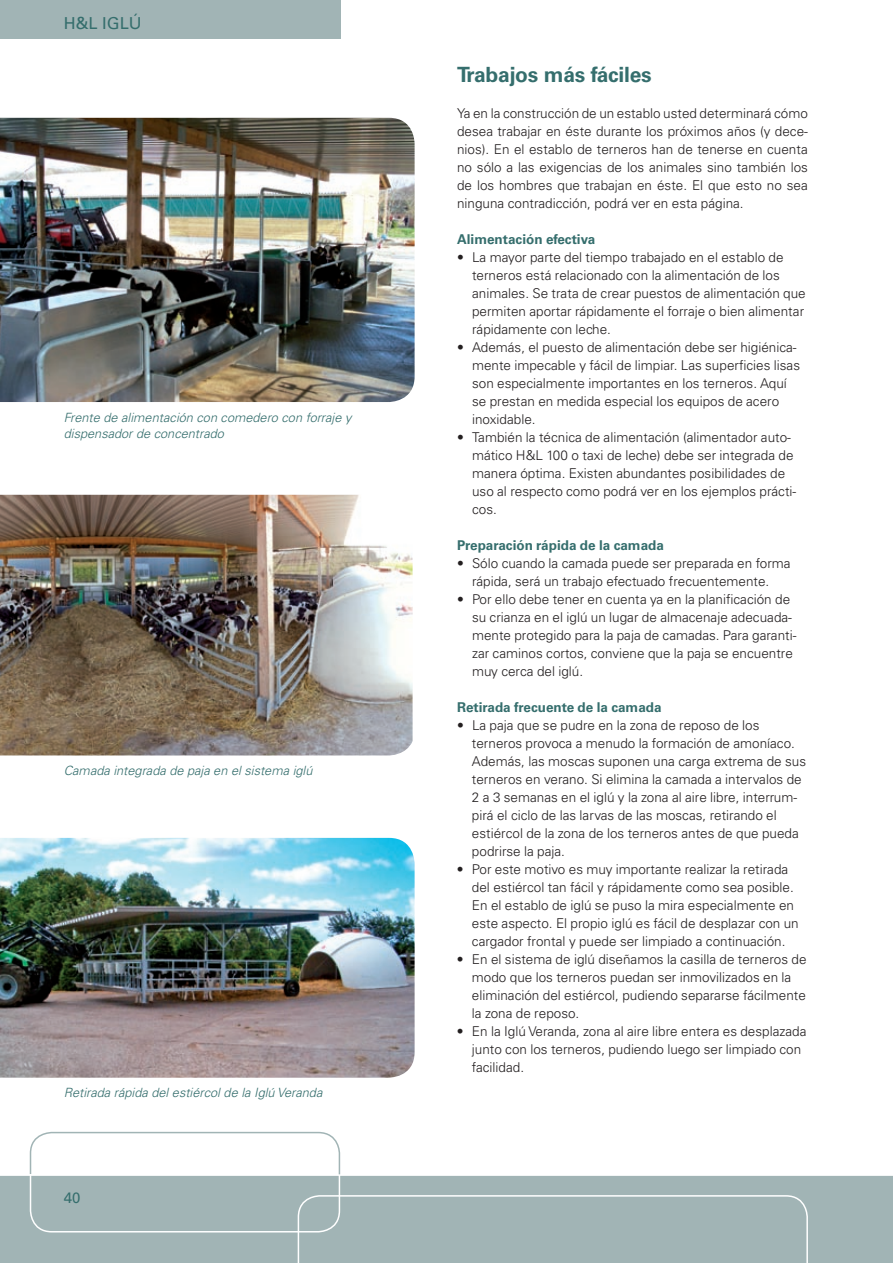
<style>
.page{position:relative;width:893px;height:1263px;background:#fff}
.page>*{position:absolute;margin:0;border:0;box-sizing:border-box;transform-origin:0 0}
.t1{font:700 21px "Univers LT Std";letter-spacing:-.01em;color:#356e6d}
.t2{font:16.5px "Univers LT Std";color:#356e6d}
.t3{font:15px "Univers LT Std";color:#356e6d}
.t4{font:300 13.5px/18px "Univers LT Std";color:#231f20}
.t5{font:700 13.5px "Univers LT Std";color:#356e6d}
.t6{font:italic 300 12.75px/15.3px "Univers LT Std";color:#356e6d}
</style>
<div class="page">
<div style="left:0;top:0;width:340px;height:38px;background:#a1b4b5"></div>
<img style="left:0;top:495px;width:413px;height:260px">
<img style="left:0;top:838px;width:415px;height:240px">
<img style="left:0;top:118px;width:415px;height:284px">
<div style="left:0;top:1175px;width:893px;height:88px;background:#a1b4b5"></div>
<div style="left:30px;top:1132px;width:310px;height:100px;border:2px solid #fff;border-radius:21px"></div>
<svg style="left:29px;top:1131px;width:312px;height:45px"></svg>
<div style="left:298px;top:1195px;width:510px;height:68px;background:#a1b4b5"></div>
<p class="t2" style="left:64px;top:13px;width:79px">H&amp;L IGLÚ</p>
<p class="t6" style="left:64px;top:410px;width:289px">Frente de alimentación con comedero con forraje y dispensador de concentrado</p>
<p class="t6" style="left:64px;top:763px;width:250px">Camada integrada de paja en el sistema iglú</p>
<p class="t6" style="left:64px;top:1085px;width:260px">Retirada rápida del estiércol de la Iglú Veranda</p>
<p class="t3" style="left:64px;top:1189px;width:18px">40</p>
<p class="t1" style="left:457px;top:62px;width:196px">Trabajos más fáciles</p>
<p class="t4" style="left:457px;top:104px;width:352px;text-align:justify">Ya en la construcción de un establo usted determinará cómo desea trabajar en éste durante los próximos años (y dece&shy;nios). En el establo de terneros han de tenerse en cuenta no sólo a las exigencias de los animales sino también los de los hombres que trabajan en éste. El que esto no sea ninguna contradicción, podrá ver en esta página.</p>
<p class="t5" style="left:457px;top:231px;width:140px">Alimentación efectiva</p>
<p class="t4" style="left:472px;top:248px;width:335px;text-indent:-15px">• La mayor parte del tiempo trabajado en el establo de terneros está relacionado con la alimentación de los animales. Se trata de crear puestos de alimentación que permiten aportar rápidamente el forraje o bien alimentar rápidamente con leche.</p>
<p class="t4" style="left:472px;top:338px;width:330px;text-indent:-15px">• Además, el puesto de alimentación debe ser higiénica&shy;mente impecable y fácil de limpiar. Las superficies lisas son especialmente importantes en los terneros. Aquí se prestan en medida especial los equipos de acero inoxidable.</p>
<p class="t4" style="left:472px;top:428px;width:326px;text-indent:-15px">• También la técnica de alimentación (alimentador auto&shy;mático H&amp;L 100 o taxi de leche) debe ser integrada de manera óptima. Existen abundantes posibilidades de uso al respecto como podrá ver en los ejemplos prácti&shy;cos.</p>
<p class="t5" style="left:457px;top:537px;width:208px">Preparación rápida de la camada</p>
<p class="t4" style="left:457px;top:554px;width:335px;text-align:center">• Sólo cuando la camada puede ser preparada en forma rápida, será un trabajo efectuado frecuentemente.</p>
<p class="t4" style="left:472px;top:590px;width:326px;text-indent:-15px">• Por ello debe tener en cuenta ya en la planificación de su crianza en el iglú un lugar de almacenaje adecuada&shy;mente protegido para la paja de camadas. Para garanti&shy;zar caminos cortos, conviene que la paja se encuentre muy cerca del iglú.</p>
<p class="t5" style="left:457px;top:699px;width:206px">Retirada frecuente de la camada</p>
<p class="t4" style="left:472px;top:716px;width:336px;text-indent:-15px">• La paja que se pudre en la zona de reposo de los terneros provoca a menudo la formación de amoníaco.<br>Además, las moscas suponen una carga extrema de sus terneros en verano. Si elimina la camada a intervalos de 2 a 3 semanas en el iglú y la zona al aire libre, interrum&shy;pirá el ciclo de las larvas de las moscas, retirando el estiércol de la zona de los terneros antes de que pueda podrirse la paja.</p>
<p class="t4" style="left:472px;top:860px;width:328px;text-indent:-15px">• Por este motivo es muy importante realizar la retirada del estiércol tan fácil y rápidamente como sea posible.<br>En el establo de iglú se puso la mira especialmente en este aspecto. El propio iglú es fácil de desplazar con un cargador frontal y puede ser limpiado a continuación.</p>
<p class="t4" style="left:472px;top:950px;width:336px;text-indent:-15px">• En el sistema de iglú diseñamos la casilla de terneros de modo que los terneros puedan ser inmovilizados en la eliminación del estiércol, pudiendo separarse fácilmente la zona de reposo.</p>
<p class="t4" style="left:472px;top:1022px;width:336px;text-indent:-15px">• En la Iglú Veranda, zona al aire libre entera es desplazada junto con los terneros, pudiendo luego ser limpiado con facilidad.</p>
</div>
